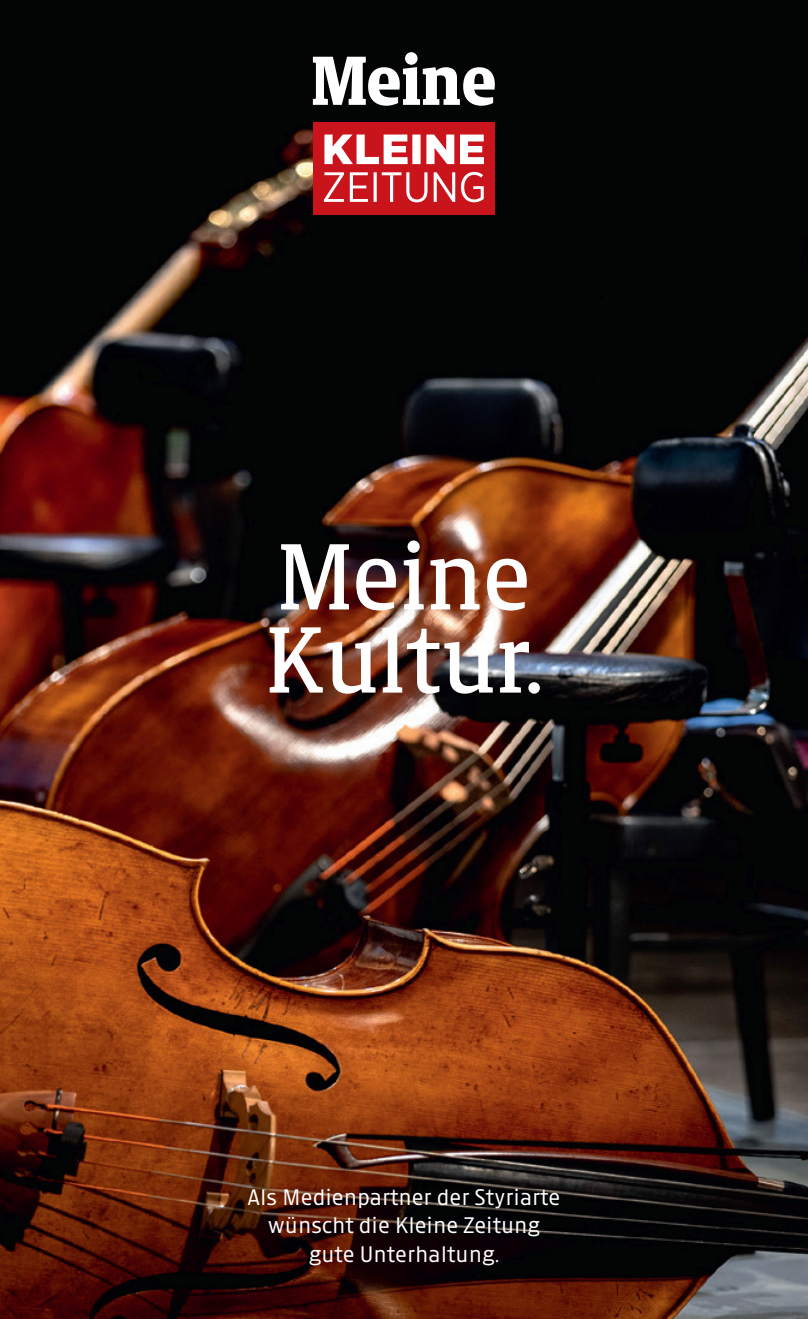
<style>
.page{position:relative;width:808px;height:1319px;background:#fff}
.page>*{position:absolute;margin:0;border:0;box-sizing:border-box;transform-origin:0 0}
.t1{font:99.25px/83px "Kleine Titel";color:#fff}
.t2{font:700 72.5px "Kleine Titel";color:#fff}
.t3{font:24px/28.8px "Kleine Sans";color:#fff;text-align:center}
</style>
<div class="page">
<img style="left:0;top:0;width:806px;height:1318px">
<div style="left:313px;top:122px;width:182px;height:92px;background:#ca141c"></div>
<svg style="left:324px;top:134px;width:130px;height:30px"></svg>
<svg style="left:460px;top:134px;width:24px;height:30px"></svg>
<svg style="left:324px;top:172px;width:20px;height:30px"></svg>
<svg style="left:350px;top:172px;width:77px;height:30px"></svg>
<svg style="left:434px;top:172px;width:21px;height:30px"></svg>
<svg style="left:461px;top:172px;width:23px;height:30px"></svg>
<svg style="left:806px;top:0;width:2px;height:1319px;background:#1f1d1f"></svg>
<h2 class="t2" style="left:311px;top:33px;width:187px">Meine</h2>
<h1 class="t1" style="left:265px;top:528px;width:279px">Meine<br>Kultur.</h1>
<p class="t3" style="left:248px;top:1180px;width:314px">Als Medienpartner der Styriarte wünscht die Kleine Zeitung gute Unterhaltung.</p>
</div>
